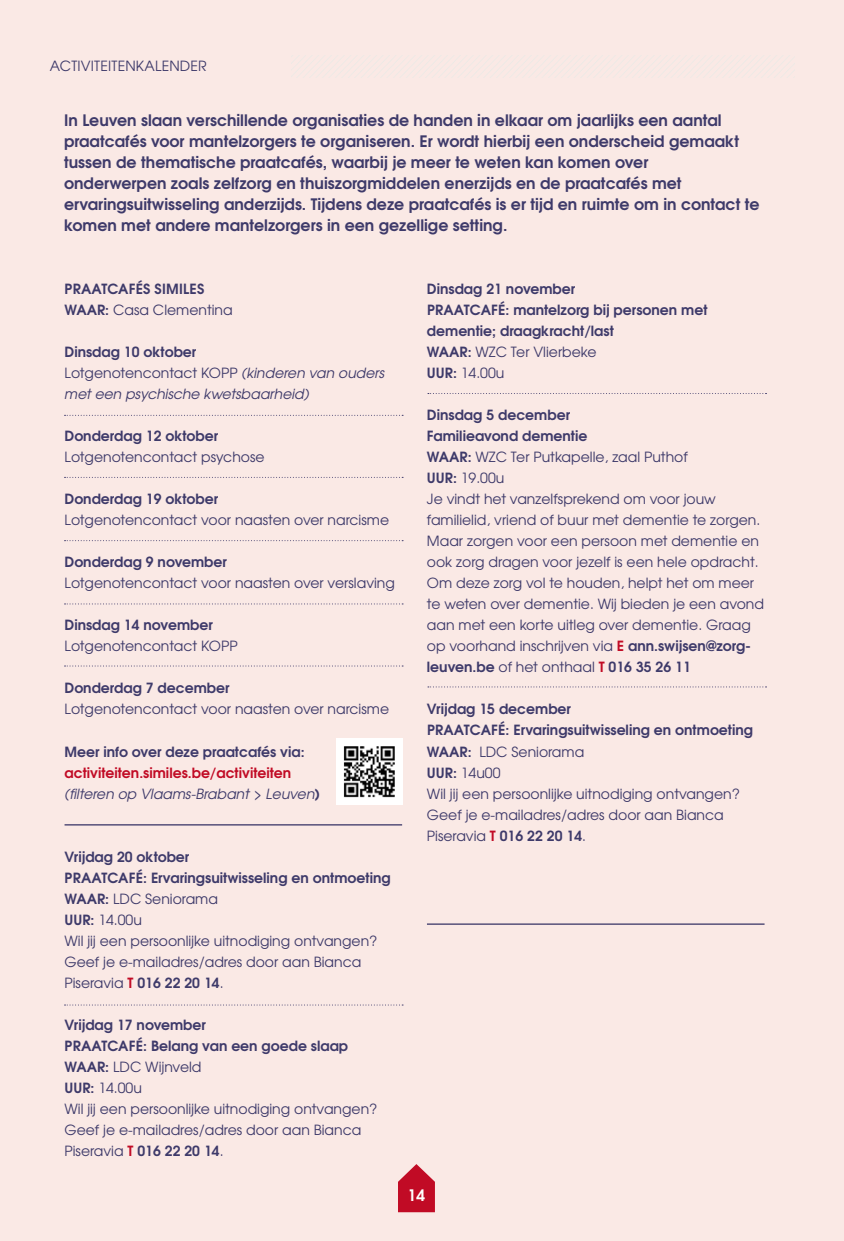
<style>
.page{position:relative;width:844px;height:1241px;background:#fff}
.page>*{position:absolute;margin:0;border:0;box-sizing:border-box;transform-origin:0 0}
.t1{font:700 15.75px/21px "Te X Gyre Adventor";color:#3e3a6a}
.t2{font:700 15.75px "Te X Gyre Adventor";color:#fff}
.t3{font:14px/21px "Te X Gyre Adventor";color:#3e3a6a}
.t4{font:700 14px/21px "Te X Gyre Adventor";color:#3e3a6a}
.t5{font:italic 14px/21px "Te X Gyre Adventor";color:#3e3a6a}
.t6{font:700 14px/21px "Te X Gyre Adventor";color:#c10b25}
.s1{font-weight:400}
.s2{font-weight:700;font-style:normal}
.s3{font-style:normal}
.s4{font-weight:400;font-style:italic;color:#3e3a6a}
.s5{color:#3e3a6a}
.s6{font-weight:700}
.s7{font-weight:700;color:#c10b25}
</style>
<div class="page">
<div style="left:0;top:0;width:843px;height:1240px;background:#fae9e5"></div>
<svg style="left:398px;top:1164px;width:37px;height:47px"></svg>
<img style="left:291px;top:55px;width:503px;height:23px">
<svg style="left:64px;top:415px;width:339px;height:1px"></svg>
<svg style="left:64px;top:477px;width:339px;height:1px"></svg>
<svg style="left:64px;top:540px;width:339px;height:1px"></svg>
<svg style="left:64px;top:603px;width:339px;height:1px"></svg>
<svg style="left:64px;top:665px;width:339px;height:1px"></svg>
<svg style="left:64px;top:1004px;width:339px;height:1px"></svg>
<svg style="left:428px;top:393px;width:338px;height:1px"></svg>
<svg style="left:428px;top:686px;width:338px;height:1px"></svg>
<hr style="left:64px;top:824px;width:338px;height:1px;background:#3e3a6a">
<hr style="left:427px;top:923px;width:337px;height:1px;background:#3e3a6a">
<img style="left:336px;top:738px;width:66px;height:66px">
<p class="t3" style="left:50px;top:55px;width:158px">ACTIVITEITENKALENDER</p>
<p class="t1" style="left:64px;top:108px;width:696px">In Leuven slaan verschillende organisaties de handen in elkaar om jaarlijks een aantal praatcafés voor mantelzorgers te organiseren. Er wordt hierbij een onderscheid gemaakt tussen de thematische praatcafés, waarbij je meer te weten kan komen over<br>onderwerpen zoals zelfzorg en thuiszorgmiddelen enerzijds en de praatcafés met ervaringsuitwisseling anderzijds. Tijdens deze praatcafés is er tijd en ruimte om in contact te komen met andere mantelzorgers in een gezellige setting.</p>
<p class="t4" style="left:64px;top:277px;width:170px">PRAATCAFÉS SIMILES<br>WAAR: <span class="s1">Casa Clementina</span></p>
<p class="t5" style="left:64px;top:340px;width:321px"><span class="s2">Dinsdag 10 oktober<br></span><span class="s3">Lotgenotencontact KOPP</span> (kinderen van ouders met een psychische kwetsbaarheid)</p>
<p class="t4" style="left:64px;top:424px;width:155px">Donderdag 12 oktober</p>
<p class="t3" style="left:64px;top:445px;width:201px">Lotgenotencontact psychose</p>
<p class="t4" style="left:64px;top:487px;width:155px">Donderdag 19 oktober</p>
<p class="t3" style="left:64px;top:508px;width:326px">Lotgenotencontact voor naasten over narcisme</p>
<p class="t4" style="left:64px;top:550px;width:164px">Donderdag 9 november</p>
<p class="t3" style="left:64px;top:571px;width:332px">Lotgenotencontact voor naasten over verslaving</p>
<p class="t4" style="left:64px;top:613px;width:150px">Dinsdag 14 november</p>
<p class="t3" style="left:64px;top:634px;width:174px">Lotgenotencontact KOPP</p>
<p class="t4" style="left:64px;top:676px;width:166px">Donderdag 7 december</p>
<p class="t3" style="left:64px;top:697px;width:326px">Lotgenotencontact voor naasten over narcisme</p>
<p class="t4" style="left:64px;top:739px;width:241px">Meer info over deze praatcafés via:</p>
<p class="t6" style="left:64px;top:760px;width:257px">activiteiten.similes.be/activiteiten <span class="s4">(filteren op Vlaams-Brabant &gt; Leuven</span><span class="s5">)</span></p>
<p class="t3" style="left:64px;top:844px;width:327px"><span class="s6">Vrijdag 20 oktober<br>PRAATCAFÉ: Ervaringsuitwisseling en ontmoeting<br>WAAR:</span> LDC Seniorama<br><span class="s6">UUR:</span> 14.00u<br>Wil jij een persoonlijke uitnodiging ontvangen?<br>Geef je e-mailadres/adres door aan Bianca<br>Piseravia <span class="s7">T</span> <span class="s6">016 22 20 14</span>.</p>
<p class="t3" style="left:64px;top:1012px;width:314px"><span class="s6">Vrijdag 17 november<br>PRAATCAFÉ: Belang van een goede slaap<br>WAAR:</span> LDC Wijnveld<br><span class="s6">UUR:</span> 14.00u<br>Wil jij een persoonlijke uitnodiging ontvangen?<br>Geef je e-mailadres/adres door aan Bianca<br>Piseravia <span class="s7">T</span> <span class="s6">016 22 20 14</span>.</p>
<p class="t4" style="left:427px;top:277px;width:282px">Dinsdag 21 november<br>PRAATCAFÉ: mantelzorg bij personen met dementie; draagkracht/last<br>WAAR: <span class="s1">WZC Ter Vlierbeke<br></span>UUR: <span class="s1">14.00u</span></p>
<p class="t3" style="left:427px;top:403px;width:338px"><span class="s6">Dinsdag 5 december<br>Familieavond dementie<br>WAAR:</span> WZC Ter Putkapelle, zaal Puthof<br><span class="s6">UUR:</span> 19.00u<br>Je vindt het vanzelfsprekend om voor jouw familielid, vriend of buur met dementie te zorgen.<br>Maar zorgen voor een persoon met dementie en ook zorg dragen voor jezelf is een hele opdracht.<br>Om deze zorg vol te houden, helpt het om meer te weten over dementie. Wij bieden je een avond aan met een korte uitleg over dementie. Graag op voorhand inschrijven via <span class="s7">E</span> <span class="s6">ann.swijsen@zorg&shy;leuven.be</span> of het onthaal <span class="s7">T</span> <span class="s6">016 35 26 11</span></p>
<p class="t3" style="left:427px;top:697px;width:327px"><span class="s6">Vrijdag 15 december<br>PRAATCAFÉ: Ervaringsuitwisseling en ontmoeting<br>WAAR:</span> LDC Seniorama<br><span class="s6">UUR:</span> 14u00<br>Wil jij een persoonlijke uitnodiging ontvangen?<br>Geef je e-mailadres/adres door aan Bianca<br>Piseravia <span class="s7">T</span> <span class="s6">016 22 20 14</span>.</p>
<p class="t2" style="left:407px;top:1181px;width:19px">14</p>
</div>
